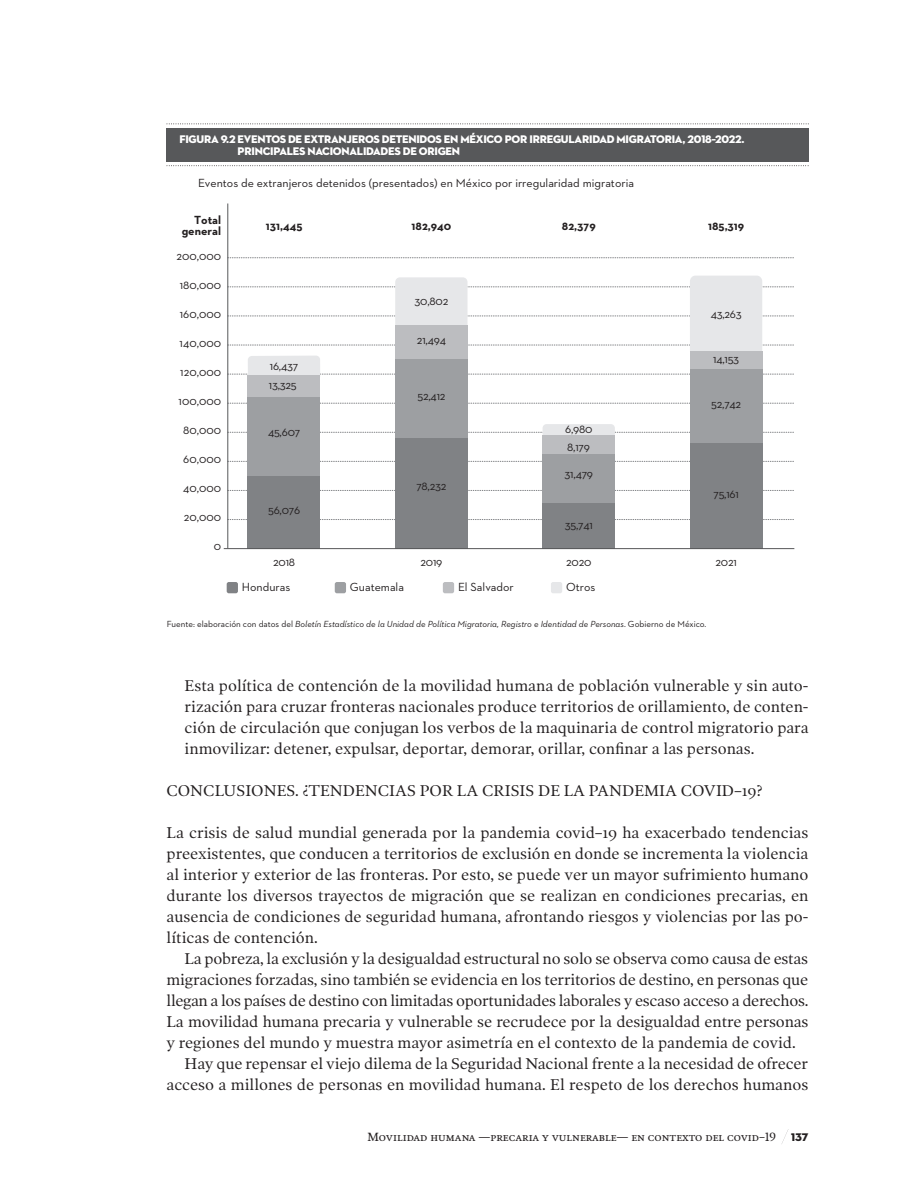
<style>
.page{position:relative;width:918px;height:1185px;background:#fff}
.page>*{position:absolute;margin:0;border:0;box-sizing:border-box;transform-origin:0 0}
.t1{font:15.75px/21px "Poynter OS Text One";letter-spacing:-.01em;color:#231f20;text-align:justify}
.t2{font:12px "Neutraface 2 Text";color:#231f20}
.t3{font:12px "Poynter OS Text";color:#231f20}
.t4{font:700 12px/11.4px "Neutraface 2 Text";color:#231f20;text-align:right}
.t5{font:11.25px/12px "Neutraface 2 Display Titling";letter-spacing:-.02em;color:#fff}
.t6{font:11.25px "Neutraface 2 Display Titling SC850";color:#231f20}
.t7{font:italic 9px "Neutraface 2 Text";color:#231f20}
.s1{font-style:normal}
</style>
<div class="page">
<svg style="left:781px;top:1130px;width:7px;height:14px"></svg>
<div style="left:167px;top:128px;width:641px;height:33px;background:#57585a"></div>
<svg style="left:167px;top:123px;width:642px;height:1px"></svg>
<svg style="left:167px;top:165px;width:642px;height:1px"></svg>
<svg style="left:228px;top:519px;width:566px;height:1px"></svg>
<svg style="left:228px;top:490px;width:566px;height:1px"></svg>
<svg style="left:228px;top:461px;width:566px;height:1px"></svg>
<svg style="left:228px;top:432px;width:566px;height:1px"></svg>
<svg style="left:228px;top:403px;width:566px;height:1px"></svg>
<svg style="left:228px;top:374px;width:566px;height:1px"></svg>
<svg style="left:228px;top:345px;width:566px;height:1px"></svg>
<svg style="left:228px;top:316px;width:566px;height:1px"></svg>
<svg style="left:228px;top:287px;width:566px;height:1px"></svg>
<svg style="left:228px;top:257px;width:566px;height:1px"></svg>
<div style="left:227px;top:582px;width:11px;height:11px;background:#808285;border-radius:2px"></div>
<div style="left:335px;top:582px;width:11px;height:11px;background:#9d9fa2;border-radius:2px"></div>
<div style="left:443px;top:582px;width:11px;height:11px;background:#bcbdc0;border-radius:2px"></div>
<div style="left:551px;top:582px;width:11px;height:11px;background:#e6e7e9;border-radius:2px"></div>
<div style="left:248px;top:356px;width:72px;height:24px;background:#e6e7e9;border-radius:4px"></div>
<div style="left:248px;top:476px;width:72px;height:73px;background:#808285"></div>
<div style="left:248px;top:397px;width:72px;height:79px;background:#9d9fa2"></div>
<div style="left:248px;top:375px;width:72px;height:22px;background:#bcbdc0"></div>
<div style="left:395px;top:277px;width:72px;height:54px;background:#e6e7e9;border-radius:5px"></div>
<div style="left:395px;top:438px;width:72px;height:111px;background:#808285"></div>
<div style="left:395px;top:359px;width:72px;height:79px;background:#9d9fa2"></div>
<div style="left:395px;top:326px;width:72px;height:33px;background:#bcbdc0"></div>
<div style="left:542px;top:424px;width:73px;height:16px;background:#e6e7e9;border-radius:4px"></div>
<div style="left:542px;top:503px;width:73px;height:46px;background:#808285"></div>
<div style="left:542px;top:453px;width:73px;height:50px;background:#9d9fa2"></div>
<div style="left:542px;top:435px;width:73px;height:18px;background:#bcbdc0"></div>
<div style="left:690px;top:276px;width:72px;height:80px;background:#e6e7e9;border-radius:6px"></div>
<div style="left:690px;top:442px;width:72px;height:107px;background:#808285"></div>
<div style="left:690px;top:369px;width:72px;height:73px;background:#9d9fa2"></div>
<div style="left:690px;top:351px;width:72px;height:18px;background:#bcbdc0"></div>
<hr style="left:227px;top:203px;width:1px;height:345px;background:#57585a">
<hr style="left:224px;top:548px;width:570px;height:1px;background:#57585a">
<p class="t5" style="left:238px;top:133px;width:508px;text-indent:-58px">FIGURA 9.2 EVENTOS DE EXTRANJEROS DETENIDOS EN MÉXICO POR IRREGULARIDAD MIGRATORIA, 2018–2022.<br>PRINCIPALES NACIONALIDADES DE ORIGEN</p>
<p class="t2" style="left:198px;top:175px;width:437px">Eventos de extranjeros detenidos (presentados) en México por irregularidad migratoria</p>
<p class="t4" style="left:182px;top:214px;width:41px">Total general</p>
<p class="t2" style="left:176px;top:248px;width:46px">200,000</p>
<p class="t2" style="left:180px;top:277px;width:43px">180,000</p>
<p class="t2" style="left:180px;top:306px;width:43px">160,000</p>
<p class="t2" style="left:180px;top:335px;width:43px">140,000</p>
<p class="t2" style="left:180px;top:364px;width:42px">120,000</p>
<p class="t2" style="left:179px;top:393px;width:44px">100,000</p>
<p class="t2" style="left:183px;top:422px;width:39px">80,000</p>
<p class="t2" style="left:183px;top:452px;width:39px">60,000</p>
<p class="t2" style="left:183px;top:481px;width:40px">40,000</p>
<p class="t2" style="left:184px;top:510px;width:39px">20,000</p>
<p class="t2" style="left:214px;top:539px;width:9px">0</p>
<p class="t4" style="left:266px;top:220px;width:38px">131,445</p>
<p class="t2" style="left:270px;top:358px;width:30px">16,437</p>
<p class="t2" style="left:269px;top:378px;width:29px">13,325</p>
<p class="t2" style="left:268px;top:425px;width:34px">45,607</p>
<p class="t2" style="left:268px;top:503px;width:33px">56,076</p>
<p class="t2" style="left:273px;top:554px;width:23px">2018</p>
<p class="t4" style="left:411px;top:220px;width:41px">182,940</p>
<p class="t2" style="left:414px;top:293px;width:35px">30,802</p>
<p class="t2" style="left:417px;top:333px;width:30px">21,494</p>
<p class="t2" style="left:417px;top:388px;width:30px">52,412</p>
<p class="t2" style="left:416px;top:479px;width:32px">78,232</p>
<p class="t2" style="left:420px;top:554px;width:23px">2019</p>
<p class="t4" style="left:562px;top:220px;width:35px">82,379</p>
<p class="t2" style="left:565px;top:421px;width:29px">6,980</p>
<p class="t2" style="left:567px;top:439px;width:24px">8,179</p>
<p class="t2" style="left:564px;top:466px;width:30px">31,479</p>
<p class="t2" style="left:565px;top:518px;width:30px">35,741</p>
<p class="t2" style="left:566px;top:554px;width:27px">2020</p>
<p class="t2" style="left:242px;top:580px;width:50px">Honduras</p>
<p class="t2" style="left:350px;top:580px;width:56px">Guatemala</p>
<p class="t2" style="left:458px;top:580px;width:57px">El Salvador</p>
<p class="t2" style="left:566px;top:580px;width:31px">Otros</p>
<p class="t4" style="left:708px;top:220px;width:38px">185,319</p>
<p class="t2" style="left:710px;top:306px;width:33px">43,263</p>
<p class="t2" style="left:713px;top:351px;width:28px">14,153</p>
<p class="t2" style="left:711px;top:396px;width:32px">52,742</p>
<p class="t2" style="left:713px;top:486px;width:27px">75,161</p>
<p class="t2" style="left:715px;top:554px;width:23px">2021</p>
<p class="t7" style="left:167px;top:619px;width:541px"><span class="s1">Fuente: elaboración con datos del</span> Boletín Estadístico de la Unidad de Política Migratoria, Registro e Identidad de Personas<span class="s1">. Gobierno de México.</span></p>
<p class="t1" style="left:185px;top:675px;width:625px">Esta política de contención de la movilidad humana de población vulnerable y sin auto&shy;rización para cruzar fronteras nacionales produce territorios de orillamiento, de conten&shy;ción de circulación que conjugan los verbos de la maquinaria de control migratorio para inmovilizar: detener, expulsar, deportar, demorar, orillar, confinar a las personas.</p>
<p class="t1" style="left:167px;top:780px;width:597px">CONCLUSIONES. ¿TENDENCIAS POR LA CRISIS DE LA PANDEMIA COVID–19?</p>
<p class="t1" style="left:167px;top:822px;width:643px">La crisis de salud mundial generada por la pandemia covid–19 ha exacerbado tendencias preexistentes, que conducen a territorios de exclusión en donde se incrementa la violencia al interior y exterior de las fronteras. Por esto, se puede ver un mayor sufrimiento humano durante los diversos trayectos de migración que se realizan en condiciones precarias, en ausencia de condiciones de seguridad humana, afrontando riesgos y violencias por las po&shy;líticas de contención.</p>
<p class="t1" style="left:185px;top:948px;width:625px">La pobreza, la exclusión y la desigualdad estructural no solo se observa como causa de estas</p>
<p class="t1" style="left:167px;top:969px;width:643px">migraciones forzadas, sino también se evidencia en los territorios de destino, en personas que</p>
<p class="t1" style="left:167px;top:990px;width:643px">llegan a los países de destino con limitadas oportunidades laborales y escaso acceso a derechos.</p>
<p class="t1" style="left:167px;top:1011px;width:643px">La movilidad humana precaria y vulnerable se recrudece por la desigualdad entre personas</p>
<p class="t1" style="left:167px;top:1032px;width:630px">y regiones del mundo y muestra mayor asimetría en el contexto de la pandemia de covid.</p>
<p class="t1" style="left:185px;top:1053px;width:625px">Hay que repensar el viejo dilema de la Seguridad Nacional frente a la necesidad de ofrecer</p>
<p class="t1" style="left:167px;top:1074px;width:643px">acceso a millones de personas en movilidad humana. El respeto de los derechos humanos</p>
<p class="t3" style="left:367px;top:1129px;width:410px">Movilidad humana —precaria y vulnerable— en contexto del covid–19</p>
<p class="t6" style="left:791px;top:1130px;width:19px">137</p>
</div>
